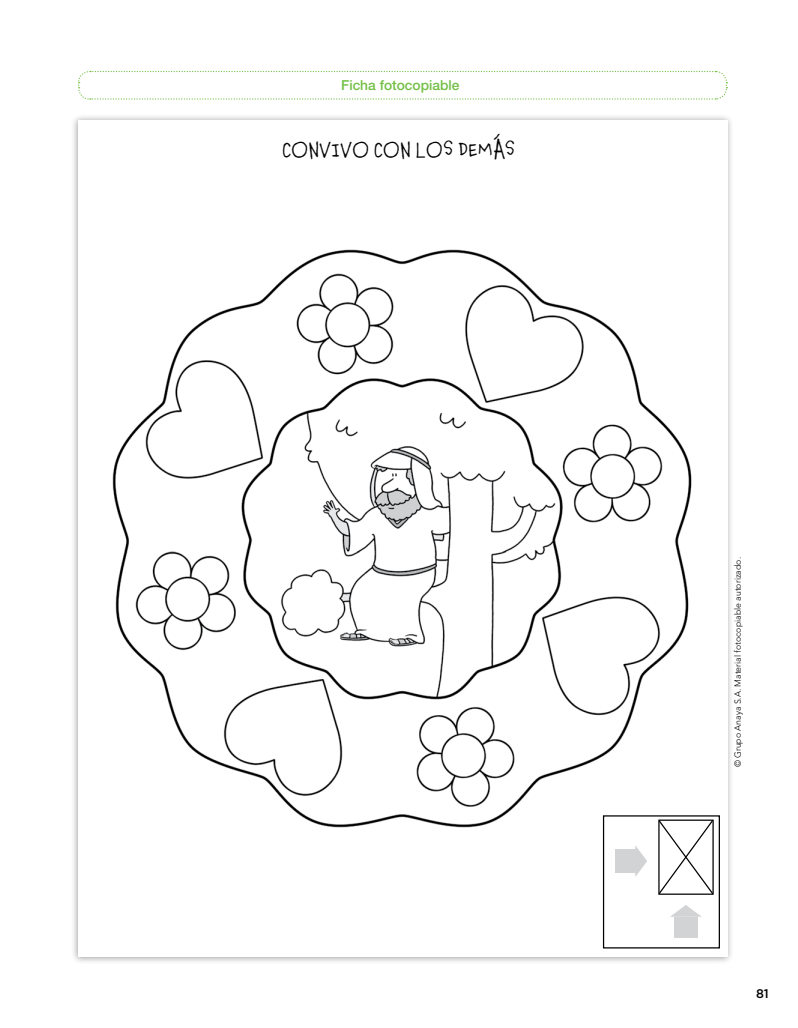
<style>
.page{position:relative;width:798px;height:1028px;background:#fff}
.page>*{position:absolute;margin:0;border:0;box-sizing:border-box;transform-origin:0 0}
.Texto_fotocopiable{font:25px "Chauncy Deluxxe";color:#000}
.nuclTitul3{font:500 13.75px "Helvetica Neue LT Std";color:#72bf44}
.t1{font:500 12.5px "Gotham";color:#000}
.t2{font:300 8.75px "Avenir LT Std";color:#000}
</style>
<div class="page">
<svg style="left:78px;top:70px;width:649px;height:30px"></svg>
<div style="left:71px;top:113px;width:662px;height:851px;background:#000;opacity:.38"></div>
<img style="left:78px;top:120px;width:648px;height:837px">
<svg style="left:657px;top:819px;width:57px;height:76px"></svg>
<div style="left:614px;top:849px;width:21px;height:24px;background:#d1d3d4"></div>
<div style="left:673px;top:916px;width:24px;height:21px;background:#d1d3d4"></div>
<svg style="left:635px;top:845px;width:12px;height:32px"></svg>
<svg style="left:669px;top:905px;width:32px;height:11px"></svg>
<p class="nuclTitul3" style="left:341px;top:77px;width:120px">Ficha fotocopiable</p>
<p class="Texto_fotocopiable" style="left:282px;top:131px;width:234px">CONVIVO CON LOS DEMÁS</p>
<p class="t2" style="left:732px;top:767px;width:212px;rotate:-90deg">© Grupo Anaya S.A. Material fotocopiable autorizado.</p>
<h3 class="t1" style="left:755px;top:985px;width:14px">81</h3>
</div>
